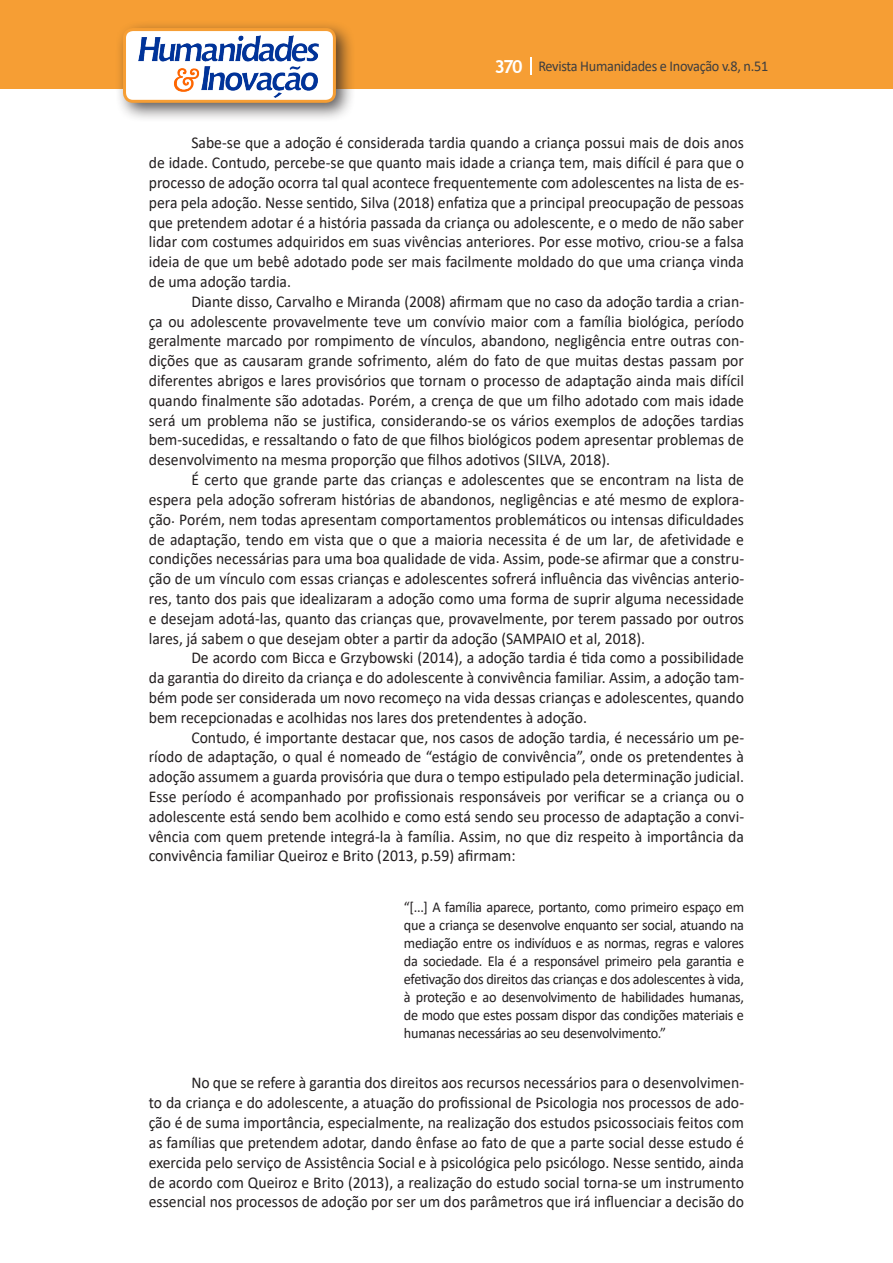
<style>
.page{position:relative;width:893px;height:1263px;background:#fff}
.page>*{position:absolute;margin:0;border:0;box-sizing:border-box;transform-origin:0 0}
.Texto{font:16.5px/19.8px "Calibri";color:#231f20;text-align:justify;scale:.95 1}
.citacao{font:15px/18px "Calibri";letter-spacing:-.02em;color:#231f20;text-align:justify;scale:.95 1}
.t1{font:15px "Calibri";letter-spacing:-.02em;color:#3e3e3f;scale:.95 1}
.s1{font-family:"Trebuchet MS";font-weight:700;font-size:18px;color:#fff}
</style>
<div class="page">
<div style="left:0;top:0;width:893px;height:88px;background:#f69e34"></div>
<svg style="left:530px;top:57px;width:2px;height:18px"></svg>
<div style="left:115px;top:20px;width:241px;height:103px;background:#231f20;opacity:.75"></div>
<div style="left:125px;top:30px;width:209px;height:71px;background:#fff;border-radius:9px"></div>
<img style="left:138px;top:35px;width:181px;height:62px">
<div style="left:123px;top:28px;width:213px;height:75px;border:3px solid #f69e34;border-radius:9px"></div>
<p class="t1" style="left:495px;top:56px;width:290px"><span class="s1">370</span> Revista Humanidades e Inovação v.8, n.51</p>
<p class="Texto" style="left:149px;top:133px;width:628px;text-indent:43px">Sabe-se que a adoção é considerada tardia quando a criança possui mais de dois anos de idade. Contudo, percebe-se que quanto mais idade a criança tem, mais difícil é para que o processo de adoção ocorra tal qual acontece frequentemente com adolescentes na lista de es&shy;pera pela adoção. Nesse sentido, Silva (2018) enfatiza que a principal preocupação de pessoas que pretendem adotar é a história passada da criança ou adolescente, e o medo de não saber lidar com costumes adquiridos em suas vivências anteriores. Por esse motivo, criou-se a falsa ideia de que um bebê adotado pode ser mais facilmente moldado do que uma criança vinda de uma adoção tardia.</p>
<p class="Texto" style="left:149px;top:291px;width:628px;text-indent:43px">Diante disso, Carvalho e Miranda (2008) afirmam que no caso da adoção tardia a crian&shy;ça ou adolescente provavelmente teve um convívio maior com a família biológica, período geralmente marcado por rompimento de vínculos, abandono, negligência entre outras con&shy;dições que as causaram grande sofrimento, além do fato de que muitas destas passam por diferentes abrigos e lares provisórios que tornam o processo de adaptação ainda mais difícil quando finalmente são adotadas. Porém, a crença de que um filho adotado com mais idade será um problema não se justifica, considerando-se os vários exemplos de adoções tardias bem-sucedidas, e ressaltando o fato de que filhos biológicos podem apresentar problemas de desenvolvimento na mesma proporção que filhos adotivos (SILVA, 2018).</p>
<p class="Texto" style="left:149px;top:469px;width:628px;text-indent:43px">É certo que grande parte das crianças e adolescentes que se encontram na lista de espera pela adoção sofreram histórias de abandonos, negligências e até mesmo de explora&shy;ção. Porém, nem todas apresentam comportamentos problemáticos ou intensas dificuldades de adaptação, tendo em vista que o que a maioria necessita é de um lar, de afetividade e condições necessárias para uma boa qualidade de vida. Assim, pode-se afirmar que a constru&shy;ção de um vínculo com essas crianças e adolescentes sofrerá influência das vivências anterio&shy;res, tanto dos pais que idealizaram a adoção como uma forma de suprir alguma necessidade e desejam adotá-las, quanto das crianças que, provavelmente, por terem passado por outros lares, já sabem o que desejam obter a partir da adoção (SAMPAIO et al, 2018).</p>
<p class="Texto" style="left:149px;top:647px;width:628px;text-indent:43px">De acordo com Bicca e Grzybowski (2014), a adoção tardia é tida como a possibilidade da garantia do direito da criança e do adolescente à convivência familiar. Assim, a adoção tam&shy;bém pode ser considerada um novo recomeço na vida dessas crianças e adolescentes, quando bem recepcionadas e acolhidas nos lares dos pretendentes à adoção.</p>
<p class="Texto" style="left:149px;top:727px;width:628px;text-indent:43px">Contudo, é importante destacar que, nos casos de adoção tardia, é necessário um pe&shy;ríodo de adaptação, o qual é nomeado de “estágio de convivência”, onde os pretendentes à adoção assumem a guarda provisória que dura o tempo estipulado pela determinação judicial.<br>Esse período é acompanhado por profissionais responsáveis por verificar se a criança ou o adolescente está sendo bem acolhido e como está sendo seu processo de adaptação a convi&shy;vência com quem pretende integrá-la à família. Assim, no que diz respeito à importância da convivência familiar Queiroz e Brito (2013, p.59) afirmam:</p>
<p class="citacao" style="left:404px;top:897px;width:360px">“[...] A família aparece, portanto, como primeiro espaço em que a criança se desenvolve enquanto ser social, atuando na mediação entre os indivíduos e as normas, regras e valores da sociedade. Ela é a responsável primeiro pela garantia e efetivação dos direitos das crianças e dos adolescentes à vida, à proteção e ao desenvolvimento de habilidades humanas, de modo que estes possam dispor das condições materiais e humanas necessárias ao seu desenvolvimento.”</p>
<p class="Texto" style="left:149px;top:1073px;width:628px;text-indent:43px">No que se refere à garantia dos direitos aos recursos necessários para o desenvolvimen&shy;to da criança e do adolescente, a atuação do profissional de Psicologia nos processos de ado&shy;ção é de suma importância, especialmente, na realização dos estudos psicossociais feitos com as famílias que pretendem adotar, dando ênfase ao fato de que a parte social desse estudo é exercida pelo serviço de Assistência Social e à psicológica pelo psicólogo. Nesse sentido, ainda de acordo com Queiroz e Brito (2013), a realização do estudo social torna-se um instrumento essencial nos processos de adoção por ser um dos parâmetros que irá influenciar a decisão do</p>
</div>
